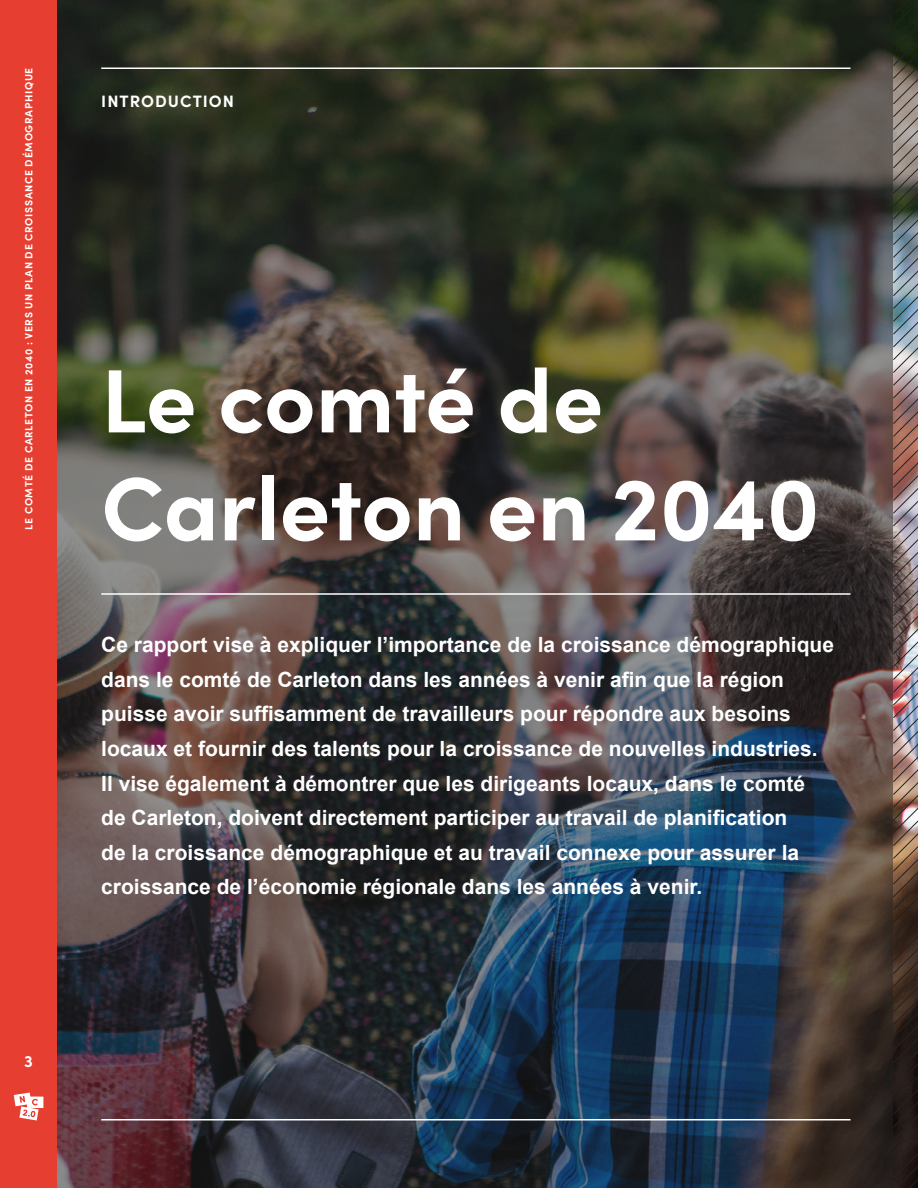
<style>
.page{position:relative;width:918px;height:1188px;background:#fff}
.page>*{position:absolute;margin:0;border:0;box-sizing:border-box;transform-origin:0 0}
.t1{font:700 90px/108px "Sofia Pro";color:#fff}
.t2{font:700 21px/34.5px "Arial";color:#fff}
.t3{font:700 16.5px "Sofia Pro";letter-spacing:.06em;color:#fff}
.t4{font:700 10.5px "Sofia Pro";letter-spacing:.06em;color:#fff}
</style>
<div class="page">
<div style="left:0;top:0;width:57px;height:1188px;background:#e63e30"></div>
<svg style="left:14px;top:1093px;width:29px;height:28px"></svg>
<img style="left:57px;top:0;width:835px;height:1188px">
<hr style="left:101px;top:68px;width:749px;height:1px;background:#fff">
<hr style="left:101px;top:1119px;width:749px;height:1px;background:#fff">
<hr style="left:101px;top:593px;width:749px;height:2px;background:#fff">
<img style="left:892px;top:0;width:26px;height:1188px">
<p class="t4" style="left:21px;top:530px;width:464px;rotate:-90deg">LE COMTÉ DE CARLETON EN 2040 : VERS UN PLAN DE CROISSANCE DÉMOGRAPHIQUE</p>
<p class="t3" style="left:24px;top:1048px;width:10px">3</p>
<p class="t3" style="left:101px;top:88px;width:134px">INTRODUCTION</p>
<h1 class="t1" style="left:101px;top:340px;width:720px">Le comté de<br>Carleton en 2040</h1>
<p class="t2" style="left:101px;top:629px;width:734px">Ce rapport vise à expliquer l’importance de la croissance démographique dans le comté de Carleton dans les années à venir afin que la région puisse avoir suffisamment de travailleurs pour répondre aux besoins locaux et fournir des talents pour la croissance de nouvelles industries.<br>Il vise également à démontrer que les dirigeants locaux, dans le comté de Carleton, doivent directement participer au travail de planification<br>de la croissance démographique et au travail connexe pour assurer la croissance de l’économie régionale dans les années à venir.</p>
</div>
